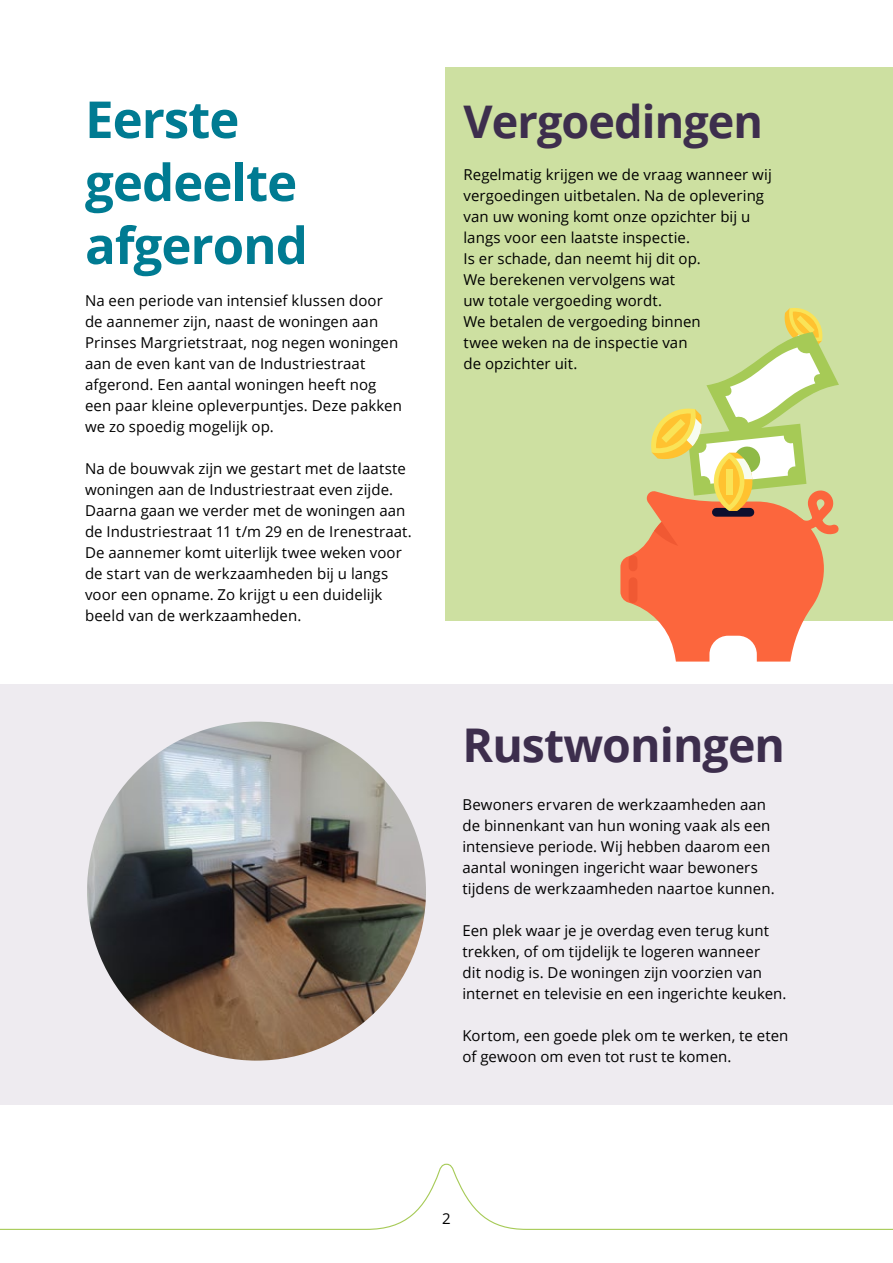
<style>
.page{position:relative;width:893px;height:1263px;background:#fff}
.page>*{position:absolute;margin:0;border:0;box-sizing:border-box;transform-origin:0 0}
.t1{font:700 51px/63px "Open Sans";letter-spacing:-.02em;color:#007b92}
.t2{font:700 46.5px "Open Sans";letter-spacing:-.02em;color:#3d2e4d}
.t3{font:700 45px "Open Sans";letter-spacing:-.02em;color:#3d2e4d}
.t4{font:15px/21px "Open Sans";letter-spacing:.005em;color:#000}
</style>
<div class="page">
<div style="left:0;top:684px;width:893px;height:420px;background:#eeebf0"></div>
<svg style="left:0;top:1163px;width:893px;height:67px"></svg>
<div style="left:446px;top:68px;width:447px;height:553px;background:#cde0a1"></div>
<svg style="left:620px;top:308px;width:219px;height:354px"></svg>
<img style="left:87px;top:722px;width:339px;height:338px;border-radius:169px">
<h1 class="t1" style="left:85px;top:87px;width:224px">Eerste gedeelte afgerond</h1>
<p class="t4" style="left:85px;top:290px;width:318px">Na een periode van intensief klussen door de aannemer zijn, naast de woningen aan Prinses Margrietstraat, nog negen woningen aan de even kant van de Industriestraat afgerond. Een aantal woningen heeft nog een paar kleine opleverpuntjes. Deze pakken we zo spoedig mogelijk op.</p>
<p class="t4" style="left:85px;top:458px;width:328px">Na de bouwvak zijn we gestart met de laatste woningen aan de Industriestraat even zijde.<br>Daarna gaan we verder met de woningen aan de Industriestraat 11 t/m 29 en de Irenestraat.<br>De aannemer komt uiterlijk twee weken voor de start van de werkzaamheden bij u langs voor een opname. Zo krijgt u een duidelijk beeld van de werkzaamheden.</p>
<h3 class="t3" style="left:463px;top:90px;width:301px">Vergoedingen</h3>
<p class="t4" style="left:463px;top:164px;width:310px">Regelmatig krijgen we de vraag wanneer wij vergoedingen uitbetalen. Na de oplevering van uw woning komt onze opzichter bij u langs voor een laatste inspectie.<br>Is er schade, dan neemt hij dit op.<br>We berekenen vervolgens wat<br>uw totale vergoeding wordt.<br>We betalen de vergoeding binnen<br>twee weken na de inspectie van<br>de opzichter uit.</p>
<h2 class="t2" style="left:463px;top:712px;width:324px">Rustwoningen</h2>
<p class="t4" style="left:462px;top:794px;width:314px">Bewoners ervaren de werkzaamheden aan de binnenkant van hun woning vaak als een intensieve periode. Wij hebben daarom een aantal woningen ingericht waar bewoners tijdens de werkzaamheden naartoe kunnen.</p>
<p class="t4" style="left:462px;top:920px;width:326px">Een plek waar je je overdag even terug kunt trekken, of om tijdelijk te logeren wanneer<br>dit nodig is. De woningen zijn voorzien van internet en televisie en een ingerichte keuken.</p>
<p class="t4" style="left:462px;top:1025px;width:328px">Kortom, een goede plek om te werken, te eten of gewoon om even tot rust te komen.</p>
<p class="t4" style="left:442px;top:1207px;width:10px">2</p>
</div>
